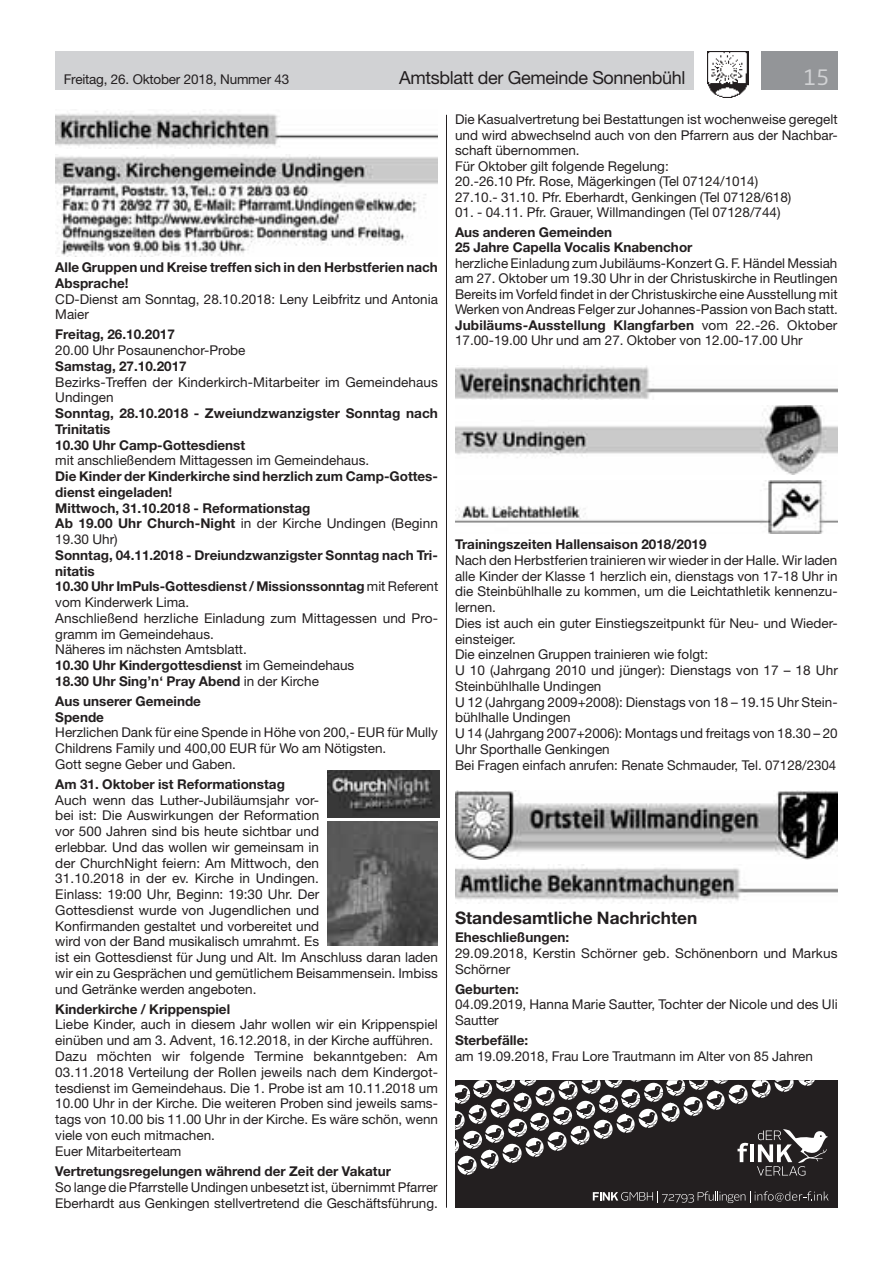
<style>
.page{position:relative;width:893px;height:1263px;background:#fff}
.page>*{position:absolute;margin:0;border:0;box-sizing:border-box;transform-origin:0 0}
.t1{font:21px "Neo Sans Std";color:#d1d2d4}
.t2{font:18px "Helvetica Neue LT Std";letter-spacing:-.02em;color:#231f20}
.t3{font:700 17.25px "Helvetica Neue LT Std";color:#231f20}
.t4{font:13.5px/15.8px "Helvetica Neue LT Std";color:#231f20}
.t5{font:700 13.5px/15.8px "Helvetica Neue LT Std";color:#231f20}
.s1{font-weight:400}
.s2{font-weight:700}
</style>
<div class="page">
<div style="left:55px;top:51px;width:639px;height:38px;background:#d1d2d4"></div>
<div style="left:761px;top:51px;width:77px;height:38px;background:#939598"></div>
<img style="left:707px;top:51px;width:41px;height:47px">
<img style="left:55px;top:111px;width:383px;height:38px">
<img style="left:55px;top:154px;width:383px;height:102px">
<img style="left:455px;top:366px;width:383px;height:34px">
<img style="left:455px;top:405px;width:383px;height:70px">
<img style="left:455px;top:480px;width:383px;height:53px">
<img style="left:455px;top:791px;width:383px;height:68px">
<img style="left:455px;top:865px;width:383px;height:39px">
<hr style="left:446px;top:115px;width:1px;height:1093px;background:#231f20">
<img style="left:328px;top:771px;width:111px;height:46px">
<img style="left:328px;top:822px;width:110px;height:123px">
<div style="left:455px;top:1080px;width:383px;height:128px;background:#231f20"></div>
<svg style="left:455px;top:1080px;width:373px;height:96px"></svg>
<svg style="left:593px;top:1191px;width:236px;height:12px"></svg>
<p class="t4" style="left:64px;top:71px;width:227px">Freitag, 26. Oktober 2018, Nummer 43</p>
<h2 class="t2" style="left:399px;top:67px;width:288px">Amtsblatt der Gemeinde Sonnenbühl</h2>
<h1 class="t1" style="left:804px;top:64px;width:27px">15</h1>
<p class="t5" style="left:55px;top:259px;width:384px">Alle Gruppen und Kreise treffen sich in den Herbstferien nach<br>Absprache!</p>
<p class="t4" style="left:55px;top:291px;width:384px">CD-Dienst am Sonntag, 28.10.2018: Leny Leibfritz und Antonia<br>Maier</p>
<p class="t5" style="left:55px;top:326px;width:121px">Freitag, 26.10.2017</p>
<p class="t4" style="left:55px;top:342px;width:192px">20.00 Uhr Posaunenchor-Probe</p>
<p class="t5" style="left:55px;top:358px;width:133px">Samstag, 27.10.2017</p>
<p class="t4" style="left:55px;top:374px;width:384px">Bezirks-Treffen der Kinderkirch-Mitarbeiter im Gemeindehaus<br>Undingen</p>
<p class="t5" style="left:55px;top:405px;width:384px">Sonntag, 28.10.2018 - Zweiundzwanzigster Sonntag nach<br>Trinitatis<br>10.30 Uhr Camp-Gottesdienst</p>
<p class="t4" style="left:55px;top:453px;width:315px">mit anschließendem Mittagessen im Gemeindehaus.</p>
<p class="t5" style="left:55px;top:468px;width:384px">Die Kinder der Kinderkirche sind herzlich zum Camp-Gottes&shy;dienst eingeladen!<br>Mittwoch, 31.10.2018 - Reformationstag<br>Ab 19.00 Uhr Church-Night <span class="s1">in der Kirche Undingen (Beginn 19.30 Uhr)</span></p>
<p class="t5" style="left:55px;top:547px;width:384px">Sonntag, 04.11.2018 - Dreiundzwanzigster Sonntag nach Tri&shy;nitatis<br>10.30 Uhr ImPuls-Gottesdienst / Missionssonntag <span class="s1">mit Referent vom Kinderwerk Lima.<br>Anschließend herzliche Einladung zum Mittagessen und Pro&shy;gramm im Gemeindehaus.<br>Näheres im nächsten Amtsblatt.<br></span>10.30 Uhr Kindergottesdienst <span class="s1">im Gemeindehaus<br></span>18.30 Uhr Sing’n‘ Pray Abend <span class="s1">in der Kirche</span></p>
<p class="t5" style="left:55px;top:693px;width:147px">Aus unserer Gemeinde<br>Spende</p>
<p class="t4" style="left:55px;top:725px;width:384px">Herzlichen Dank für eine Spende in Höhe von 200,- EUR für Mully<br>Childrens Family und 400,00 EUR für Wo am Nötigsten.<br>Gott segne Geber und Gaben.</p>
<p class="t5" style="left:55px;top:776px;width:231px">Am 31. Oktober ist Reformationstag</p>
<p class="t4" style="left:55px;top:792px;width:384px">Auch wenn das Luther-Jubiläumsjahr vor-<br>bei ist: Die Auswirkungen der Reformation<br>vor 500 Jahren sind bis heute sichtbar und<br>erlebbar. Und das wollen wir gemeinsam in<br>der ChurchNight feiern: Am Mittwoch, den<br>31.10.2018 in der ev. Kirche in Undingen.<br>Einlass: 19:00 Uhr, Beginn: 19:30 Uhr. Der<br>Gottesdienst wurde von Jugendlichen und<br>Konfirmanden gestaltet und vorbereitet und<br>wird von der Band musikalisch umrahmt. Es<br>ist ein Gottesdienst für Jung und Alt. Im Anschluss daran laden wir ein zu Gesprächen und gemütlichem Beisammensein. Imbiss und Getränke werden angeboten.</p>
<p class="t5" style="left:55px;top:1001px;width:176px">Kinderkirche / Krippenspiel</p>
<p class="t4" style="left:55px;top:1017px;width:384px">Liebe Kinder, auch in diesem Jahr wollen wir ein Krippenspiel einüben und am 3. Advent, 16.12.2018, in der Kirche aufführen.<br>Dazu möchten wir folgende Termine bekanntgeben: Am 03.11.2018 Verteilung der Rollen jeweils nach dem Kindergot&shy;tesdienst im Gemeindehaus. Die 1. Probe ist am 10.11.2018 um 10.00 Uhr in der Kirche. Die weiteren Proben sind jeweils sams&shy;tags von 10.00 bis 11.00 Uhr in der Kirche. Es wäre schön, wenn viele von euch mitmachen.<br>Euer Mitarbeiterteam</p>
<p class="t5" style="left:55px;top:1163px;width:337px">Vertretungsregelungen während der Zeit der Vakatur</p>
<p class="t4" style="left:55px;top:1179px;width:384px">So lange die Pfarrstelle Undingen unbesetzt ist, übernimmt Pfarrer<br>Eberhardt aus Genkingen stellvertretend die Geschäftsführung.</p>
<p class="t4" style="left:455px;top:112px;width:384px">Die Kasualvertretung bei Bestattungen ist wochenweise geregelt und wird abwechselnd auch von den Pfarrern aus der Nachbar&shy;schaft übernommen.<br>Für Oktober gilt folgende Regelung:<br>20.-26.10 Pfr. Rose, Mägerkingen (Tel 07124/1014)<br>27.10.- 31.10. Pfr. Eberhardt, Genkingen (Tel 07128/618)</p>
<p class="t4" style="left:455px;top:204px;width:327px">01. - 04.11. Pfr. Grauer, Willmandingen (Tel 07128/744)</p>
<p class="t5" style="left:455px;top:224px;width:239px">Aus anderen Gemeinden<br>25 Jahre Capella Vocalis Knabenchor</p>
<p class="t4" style="left:455px;top:255px;width:384px;text-align:justify">herzliche Einladung zum Jubiläums-Konzert G. F. Händel Messiah am 27. Oktober um 19.30 Uhr in der Christuskirche in Reutlingen Bereits im Vorfeld findet in der Christuskirche eine Ausstellung mit Werken von Andreas Felger zur Johannes-Passion von Bach statt.<br><span class="s2">Jubiläums-Ausstellung Klangfarben</span> vom 22.-26. Oktober 17.00-19.00 Uhr und am 27. Oktober von 12.00-17.00 Uhr</p>
<p class="t5" style="left:455px;top:536px;width:253px">Trainingszeiten Hallensaison 2018/2019</p>
<p class="t4" style="left:455px;top:552px;width:384px">Nach den Herbstferien trainieren wir wieder in der Halle. Wir laden alle Kinder der Klasse 1 herzlich ein, dienstags von 17-18 Uhr in die Steinbühlhalle zu kommen, um die Leichtathletik kennenzu&shy;lernen.<br>Dies ist auch ein guter Einstiegszeitpunkt für Neu- und Wieder&shy;einsteiger.<br>Die einzelnen Gruppen trainieren wie folgt:<br>U 10 (Jahrgang 2010 und jünger): Dienstags von 17 – 18 Uhr Steinbühlhalle Undingen<br>U 12 (Jahrgang 2009+2008): Dienstags von 18 – 19.15 Uhr Stein&shy;bühlhalle Undingen<br>U 14 (Jahrgang 2007+2006): Montags und freitags von 18.30 – 20<br>Uhr Sporthalle Genkingen<br>Bei Fragen einfach anrufen: Renate Schmauder, Tel. 07128/2304</p>
<p class="t3" style="left:455px;top:907px;width:244px">Standesamtliche Nachrichten</p>
<p class="t5" style="left:455px;top:929px;width:116px">Eheschließungen:</p>
<p class="t4" style="left:455px;top:945px;width:384px">29.09.2018, Kerstin Schörner geb. Schönenborn und Markus<br>Schörner</p>
<p class="t5" style="left:455px;top:981px;width:65px">Geburten:</p>
<p class="t4" style="left:455px;top:997px;width:384px">04.09.2019, Hanna Marie Sautter, Tochter der Nicole und des Uli<br>Sautter</p>
<p class="t5" style="left:455px;top:1032px;width:75px">Sterbefälle:</p>
<p class="t4" style="left:455px;top:1048px;width:360px">am 19.09.2018, Frau Lore Trautmann im Alter von 85 Jahren</p>
</div>
